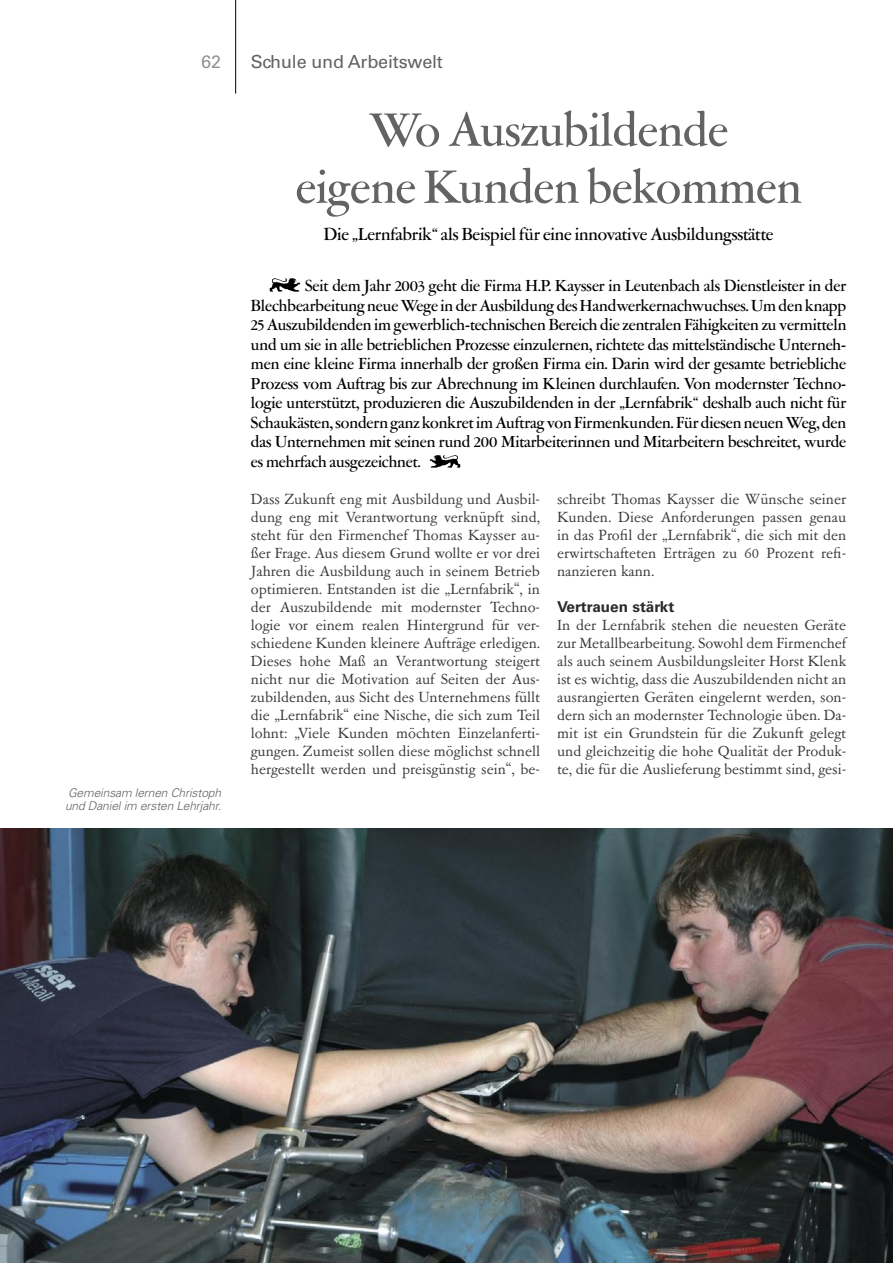
<style>
.page{position:relative;width:893px;height:1263px;background:#fff}
.page>*{position:absolute;margin:0;border:0;box-sizing:border-box;transform-origin:0 0}
.Head_GaramondAmstSH_Med_35_38{font:500 52.5px "Garamont Amst SH";color:#636363}
.Subline{font:500 19.5px "Garamont Amst SH";color:#000}
.Einstieg{font:500 18px/19.5px "Garamont Amst SH";color:#000;text-align:justify}
.Rubrik{font:18px "Univers LT";letter-spacing:-.01em;color:#636363}
.t1{font:18px "Univers LT";color:#939393}
.Copy_GaramondAmstSB_Rom_11_12{font:16.5px/18px "Garamont Amst SB Rom";color:#393939;text-align:justify}
.Zwischenhead{font:700 15px "Univers LT";color:#2a2a2a}
.Marginalie_LS{font:italic 300 12px/13.5px "Univers LT";letter-spacing:-.01em;color:#636363}
</style>
<div class="page">
<img style="left:269px;top:278px;width:31px;height:13px">
<img style="left:430px;top:455px;width:30px;height:13px">
<hr style="left:235px;top:0;width:1px;height:94px;background:#000">
<img style="left:0;top:828px;width:893px;height:435px">
<p class="t1" style="left:201px;top:50px;width:21px">62</p>
<p class="Rubrik" style="left:251px;top:50px;width:194px">Schule und Arbeitswelt</p>
<p class="Head_GaramondAmstSH_Med_35_38" style="left:369px;top:104px;width:360px">Wo Auszubildende</p>
<p class="Head_GaramondAmstSH_Med_35_38" style="left:296px;top:161px;width:507px">eigene Kunden bekommen</p>
<p class="Subline" style="left:324px;top:225px;width:451px">Die „Lernfabrik“ als Beispiel für eine innovative Ausbildungsstätte</p>
<p class="Einstieg" style="left:251px;top:277px;width:597px;text-indent:54px">Seit dem Jahr 2003 geht die Firma H.P. Kaysser in Leutenbach als Dienstleister in der Blechbearbeitung neue Wege in der Ausbildung des Handwerkernachwuchses. Um den knapp 25 Auszubildenden im gewerblich-technischen Bereich die zentralen Fähigkeiten zu vermitteln und um sie in alle betrieblichen Prozesse einzulernen, richtete das mittelständische Unterneh&shy;men eine kleine Firma innerhalb der großen Firma ein. Darin wird der gesamte betriebliche Prozess vom Auftrag bis zur Abrechnung im Kleinen durchlaufen. Von modernster Techno&shy;logie unterstützt, produzieren die Auszubildenden in der „Lernfabrik“ deshalb auch nicht für Schaukästen, sondern ganz konkret im Auftrag von Firmenkunden. Für diesen neuen Weg, den das Unternehmen mit seinen rund 200 Mitarbeiterinnen und Mitarbeitern beschreitet, wurde es mehrfach ausgezeichnet.</p>
<p class="Marginalie_LS" style="left:65px;top:786px;width:158px">Gemeinsam lernen Christoph und Daniel im ersten Lehrjahr.</p>
<p class="Copy_GaramondAmstSB_Rom_11_12" style="left:251px;top:491px;width:291px">Dass Zukunft eng mit Ausbildung und Ausbil&shy;dung eng mit Verantwortung verknüpft sind, steht für den Firmenchef Thomas Kaysser au&shy;ßer Frage. Aus diesem Grund wollte er vor drei Jahren die Ausbildung auch in seinem Betrieb optimieren. Entstanden ist die „Lernfabrik“, in der Auszubildende mit modernster Techno&shy;logie vor einem realen Hintergrund für ver&shy;schiedene Kunden kleinere Aufträge erledigen.<br>Dieses hohe Maß an Verantwortung steigert nicht nur die Motivation auf Seiten der Aus&shy;zubildenden, aus Sicht des Unternehmens füllt die „Lernfabrik“ eine Nische, die sich zum Teil lohnt: „Viele Kunden möchten Einzelanferti&shy;gungen. Zumeist sollen diese möglichst schnell hergestellt werden und preisgünstig sein“, be-</p>
<p class="Copy_GaramondAmstSB_Rom_11_12" style="left:557px;top:491px;width:291px">schreibt Thomas Kaysser die Wünsche seiner Kunden. Diese Anforderungen passen genau in das Profil der „Lernfabrik“, die sich mit den erwirtschafteten Erträgen zu 60 Prozent refi&shy;nanzieren kann.</p>
<p class="Zwischenhead" style="left:557px;top:598px;width:119px">Vertrauen stärkt</p>
<p class="Copy_GaramondAmstSB_Rom_11_12" style="left:557px;top:617px;width:291px">In der Lernfabrik stehen die neuesten Geräte zur Metallbearbeitung. Sowohl dem Firmenchef als auch seinem Ausbildungsleiter Horst Klenk ist es wichtig, dass die Auszubildenden nicht an ausrangierten Geräten eingelernt werden, son&shy;dern sich an modernster Technologie üben. Da&shy;mit ist ein Grundstein für die Zukunft gelegt und gleichzeitig die hohe Qualität der Produk&shy;te, die für die Auslieferung bestimmt sind, gesi-</p>
</div>
